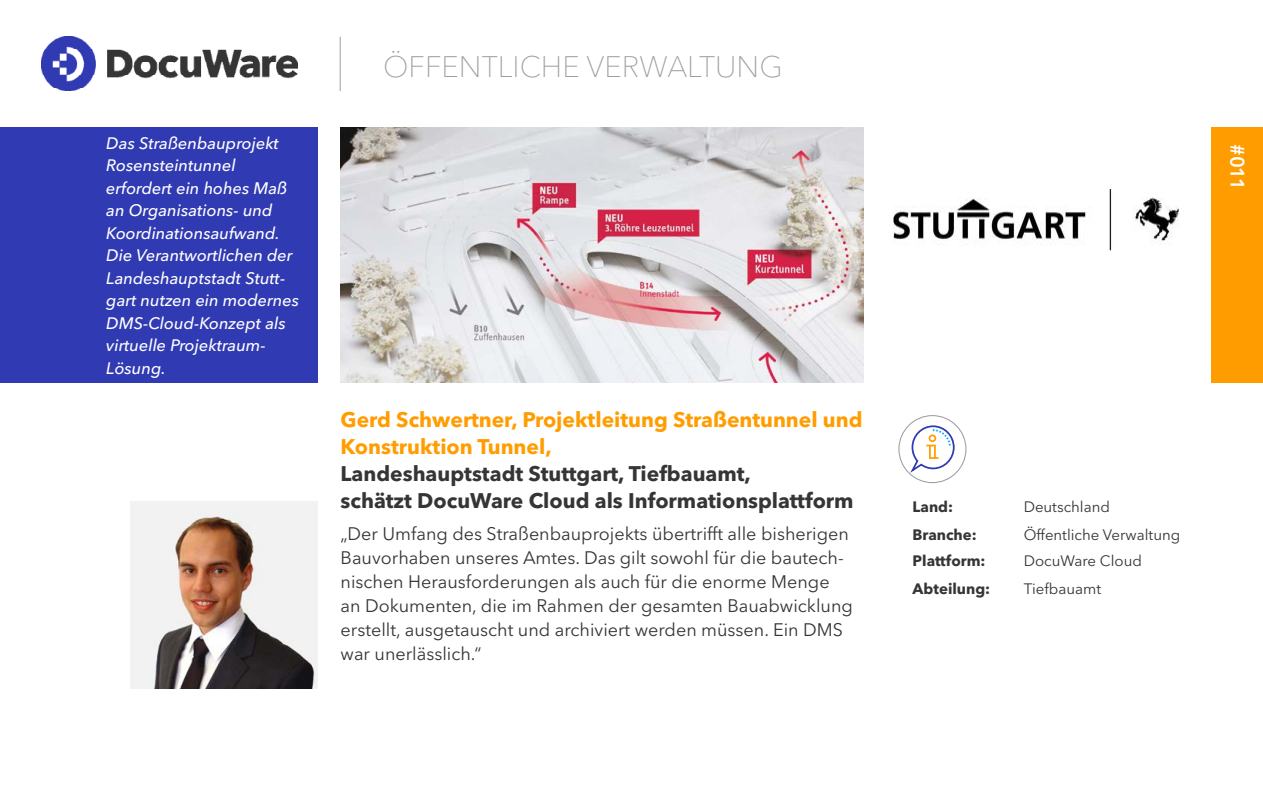
<style>
.page{position:relative;width:1263px;height:787px;background:#fff}
.page>*{position:absolute;margin:0;border:0;box-sizing:border-box;transform-origin:0 0}
.t1{font:100 29.4px "Avenir Next LT Pro";color:#9e9e9e}
.t2{font:700 21px/27px "Avenir Next LT Pro";color:#353535}
.t3{font:700 21px/27px "Avenir Next LT Pro";color:#ff9d00}
.t4{font:600 19.5px "Avenir Next LT Pro";color:#fff}
.t5{font:18px/24px "Avenir Next LT Pro";color:#353535}
.t6{font:italic 500 16.5px/22.5px "Avenir Next LT Pro";color:#fff}
.t7{font:15px "Avenir Next LT Pro";color:#353535}
.t8{font:700 15px "Avenir Next LT Pro";color:#353535}
</style>
<div class="page">
<div style="left:0;top:128px;width:317px;height:255px;background:#303ab2"></div>
<img style="left:41px;top:37px;width:256px;height:54px">
<hr style="left:340px;top:37px;width:1px;height:54px;background:#9e9e9e">
<div style="left:1212px;top:128px;width:51px;height:255px;background:#ff9d00"></div>
<div style="left:898px;top:415px;width:68px;height:68px;border:1px solid #9e9e9e;border-radius:50%"></div>
<svg style="left:908px;top:424px;width:47px;height:51px"></svg>
<img style="left:893px;top:190px;width:285px;height:60px">
<img style="left:130px;top:502px;width:187px;height:186px">
<img style="left:341px;top:128px;width:522px;height:255px">
<p class="t6" style="left:106px;top:131px;width:194px">Das Straßenbauprojekt<br>Rosensteintunnel erfordert ein hohes Maß an Organisations- und<br>Koordinationsaufwand.<br>Die Verantwortlichen der<br>Landeshauptstadt Stutt&shy;gart nutzen ein modernes<br>DMS-Cloud-Konzept als virtuelle Projektraum-<br>Lösung.</p>
<h1 class="t1" style="left:383px;top:49px;width:401px">ÖFFENTLICHE VERWALTUNG</h1>
<p class="t3" style="left:341px;top:406px;width:523px">Gerd Schwertner, Projektleitung Straßentunnel und<br>Konstruktion Tunnel,</p>
<p class="t2" style="left:341px;top:460px;width:515px">Landeshauptstadt Stuttgart, Tiefbauamt,<br>schätzt DocuWare Cloud als Informationsplattform</p>
<p class="t5" style="left:341px;top:522px;width:514px">„Der Umfang des Straßenbauprojekts übertrifft alle bisherigen Bauvorhaben unseres Amtes. Das gilt sowohl für die bautech&shy;nischen Herausforderungen als auch für die enorme Menge an Dokumenten, die im Rahmen der gesamten Bauabwicklung erstellt, ausgetauscht und archiviert werden müssen. Ein DMS war unerlässlich.“</p>
<p class="t8" style="left:913px;top:497px;width:42px">Land:</p>
<p class="t7" style="left:1024px;top:497px;width:88px">Deutschland</p>
<p class="t8" style="left:913px;top:525px;width:66px">Branche:</p>
<p class="t7" style="left:1024px;top:525px;width:158px">Öffentliche Verwaltung</p>
<p class="t8" style="left:913px;top:551px;width:74px">Plattform:</p>
<p class="t7" style="left:1024px;top:552px;width:120px">DocuWare Cloud</p>
<p class="t8" style="left:913px;top:579px;width:79px">Abteilung:</p>
<p class="t7" style="left:1024px;top:580px;width:79px">Tiefbauamt</p>
<p class="t4" style="left:1249px;top:144px;width:47px;rotate:90deg">#011</p>
</div>
